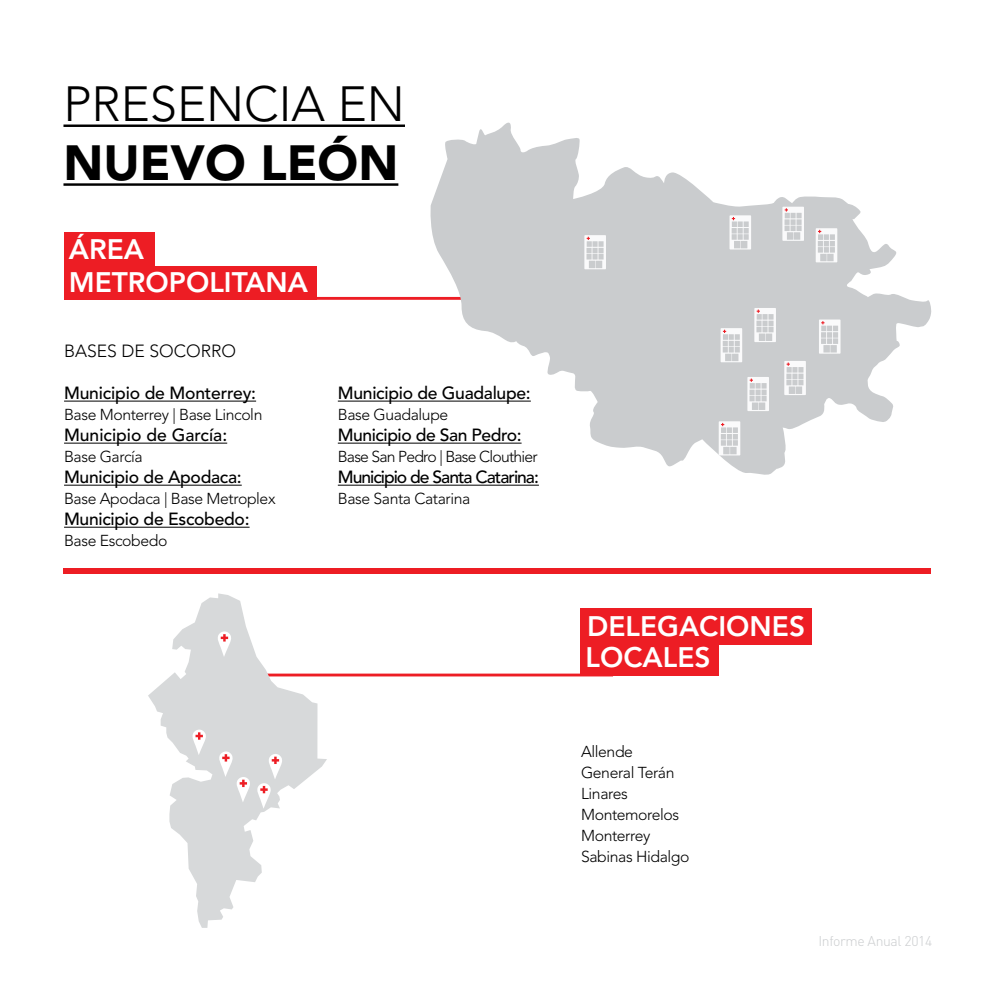
<style>
.page{position:relative;width:993px;height:993px;background:#fff}
.page>*{position:absolute;margin:0;border:0;box-sizing:border-box;transform-origin:0 0}
.t1{font:300 49px "Avenir";color:#000}
.t2{font:900 49px "Avenir";color:#000}
.t3{font:800 28px "Avenir";color:#fff}
.t4{font:500 17.5px "Avenir";letter-spacing:-.015em;color:#000}
.t5{font:500 17.5px "Avenir";letter-spacing:-.055em;color:#000}
.t6{font:300 17.5px "Avenir";color:#000}
.t7{font:300 15.75px/21px "Avenir";letter-spacing:-.025em;color:#000}
.t8{font:300 15.75px "Avenir";letter-spacing:-.05em;color:#000}
.t9{font:300 14px "DIN Pro";letter-spacing:-.025em;color:#caccce}
</style>
<div class="page">
<hr style="left:308px;top:297px;width:188px;height:3px;background:#ed1d24">
<hr style="left:248px;top:673px;width:365px;height:3px;background:#ed1d24">
<svg style="left:428px;top:122px;width:503px;height:353px;fill:#caccce"></svg>
<hr style="left:63px;top:124px;width:342px;height:3px;background:#000">
<hr style="left:63px;top:183px;width:335px;height:3px;background:#000">
<hr style="left:64px;top:400px;width:192px;height:1px;background:#000">
<hr style="left:64px;top:442px;width:163px;height:1px;background:#000">
<hr style="left:64px;top:484px;width:178px;height:1px;background:#000">
<hr style="left:64px;top:526px;width:185px;height:1px;background:#000">
<div style="left:64px;top:232px;width:90px;height:36px;background:#ed1d24"></div>
<div style="left:580px;top:608px;width:232px;height:36px;background:#ed1d24"></div>
<div style="left:64px;top:266px;width:252px;height:34px;background:#ed1d24"></div>
<div style="left:580px;top:642px;width:138px;height:34px;background:#ed1d24"></div>
<hr style="left:338px;top:400px;width:192px;height:1px;background:#000">
<hr style="left:338px;top:442px;width:183px;height:1px;background:#000">
<hr style="left:338px;top:484px;width:200px;height:1px;background:#000">
<svg style="left:729px;top:215px;width:21px;height:34px"></svg>
<svg style="left:782px;top:207px;width:21px;height:34px"></svg>
<svg style="left:815px;top:228px;width:22px;height:34px"></svg>
<svg style="left:818px;top:319px;width:22px;height:34px"></svg>
<svg style="left:754px;top:308px;width:21px;height:34px"></svg>
<svg style="left:720px;top:328px;width:22px;height:34px"></svg>
<svg style="left:784px;top:361px;width:21px;height:34px"></svg>
<svg style="left:747px;top:377px;width:21px;height:34px"></svg>
<svg style="left:718px;top:421px;width:22px;height:34px"></svg>
<div style="left:63px;top:567px;width:867px;height:6px;background:#ed1d24"></div>
<svg style="left:148px;top:593px;width:179px;height:334px"></svg>
<svg style="left:216px;top:631px;width:15px;height:25px"></svg>
<svg style="left:191px;top:729px;width:15px;height:25px"></svg>
<svg style="left:218px;top:751px;width:32px;height:51px"></svg>
<svg style="left:256px;top:753px;width:26px;height:55px"></svg>
<svg style="left:584px;top:235px;width:21px;height:34px"></svg>
<h1 class="t1" style="left:63px;top:75px;width:343px">PRESENCIA EN</h1>
<h1 class="t2" style="left:63px;top:133px;width:336px">NUEVO LEÓN</h1>
<h2 class="t3" style="left:69px;top:233px;width:77px">ÁREA</h2>
<h2 class="t3" style="left:69px;top:265px;width:241px">METROPOLITANA</h2>
<p class="t6" style="left:64px;top:341px;width:173px">BASES DE SOCORRO</p>
<p class="t4" style="left:64px;top:383px;width:193px">Municipio de Monterrey:</p>
<p class="t7" style="left:64px;top:404px;width:200px">Base Monterrey | Base Lincoln</p>
<p class="t4" style="left:64px;top:425px;width:165px">Municipio de García:</p>
<p class="t7" style="left:64px;top:446px;width:80px">Base García</p>
<p class="t4" style="left:64px;top:467px;width:179px">Municipio de Apodaca:</p>
<p class="t7" style="left:64px;top:488px;width:213px">Base Apodaca | Base Metroplex</p>
<p class="t4" style="left:64px;top:509px;width:187px">Municipio de Escobedo:</p>
<p class="t7" style="left:64px;top:530px;width:105px">Base Escobedo</p>
<p class="t4" style="left:338px;top:383px;width:194px">Municipio de Guadalupe:</p>
<p class="t7" style="left:338px;top:404px;width:112px">Base Guadalupe</p>
<p class="t4" style="left:338px;top:425px;width:185px">Municipio de San Pedro:</p>
<p class="t8" style="left:338px;top:447px;width:201px">Base San Pedro | Base Clouthier</p>
<p class="t5" style="left:338px;top:467px;width:202px">Municipio de Santa Catarina:</p>
<p class="t7" style="left:338px;top:488px;width:134px">Base Santa Catarina</p>
<h2 class="t3" style="left:587px;top:609px;width:219px">DELEGACIONES</h2>
<h2 class="t3" style="left:585px;top:640px;width:126px">LOCALES</h2>
<p class="t7" style="left:581px;top:740px;width:110px">Allende<br>General Terán<br>Linares<br>Montemorelos<br>Monterrey<br>Sabinas Hidalgo</p>
<p class="t9" style="left:818px;top:930px;width:115px">Informe Anual 2014</p>
</div>
